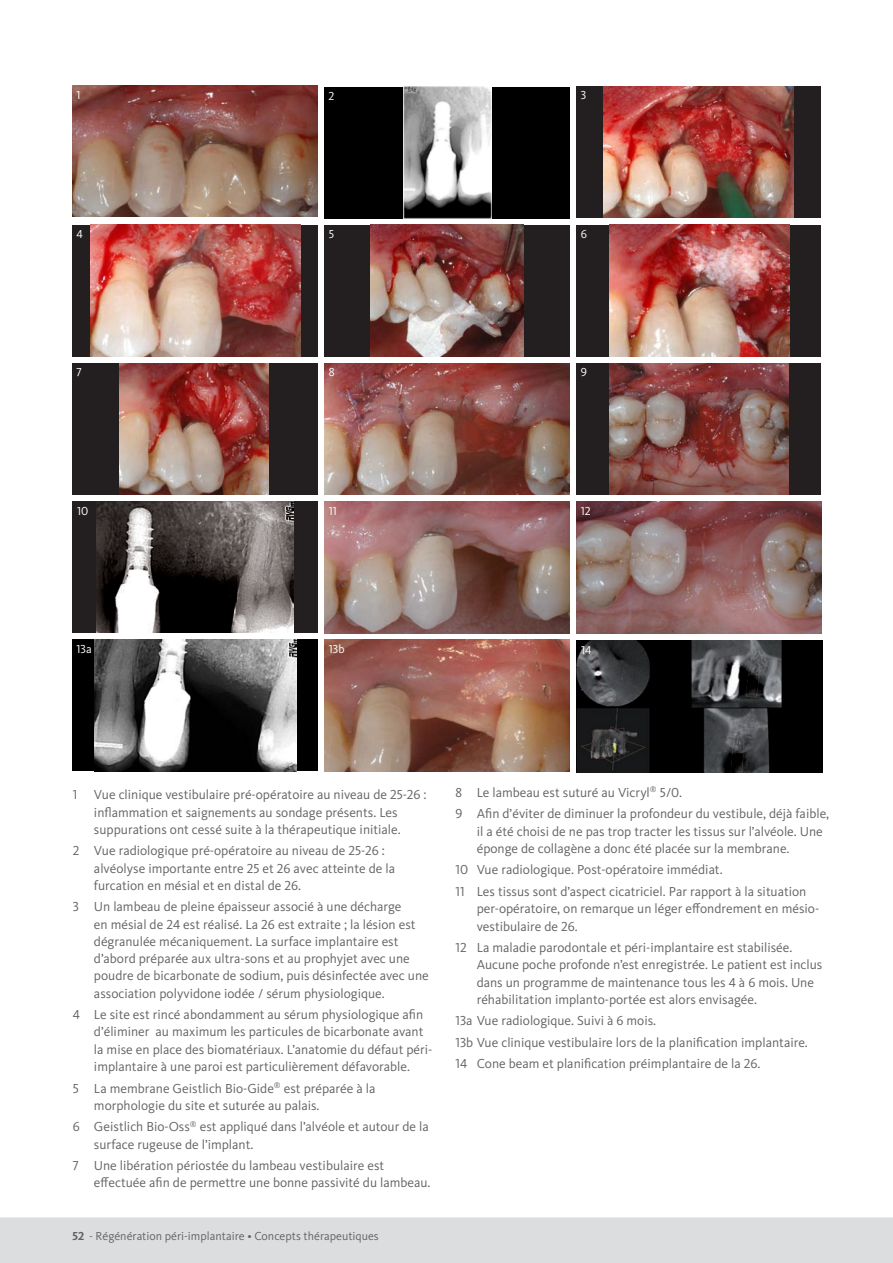
<style>
.page{position:relative;width:893px;height:1263px;background:#fff}
.page>*{position:absolute;margin:0;border:0;box-sizing:border-box;transform-origin:0 0}
.Aufzählung{font:13.5px/17.2px "Kievit Pro";color:#636366}
.t1{font:12px "Kievit Pro";color:#636366}
.t2{font:12px "Kievit OT";color:#fff}
.s1{font-weight:700}
</style>
<div class="page">
<div style="left:0;top:1217px;width:893px;height:46px;background:#dcdddf"></div>
<div style="left:324px;top:87px;width:246px;height:131px;background:#000"></div>
<img style="left:403px;top:87px;width:88px;height:131px">
<div style="left:325px;top:225px;width:245px;height:132px;background:#231f20"></div>
<img style="left:371px;top:225px;width:153px;height:132px">
<img style="left:325px;top:363px;width:245px;height:132px">
<img style="left:325px;top:501px;width:245px;height:132px">
<div style="left:72px;top:501px;width:246px;height:132px;background:#231f20"></div>
<img style="left:97px;top:502px;width:197px;height:131px">
<div style="left:72px;top:225px;width:246px;height:132px;background:#231f20"></div>
<img style="left:90px;top:225px;width:210px;height:132px">
<div style="left:72px;top:363px;width:246px;height:132px;background:#231f20"></div>
<img style="left:119px;top:363px;width:149px;height:132px">
<div style="left:576px;top:225px;width:245px;height:132px;background:#231f20"></div>
<img style="left:609px;top:225px;width:180px;height:132px">
<div style="left:576px;top:363px;width:245px;height:132px;background:#231f20"></div>
<img style="left:609px;top:363px;width:179px;height:132px">
<img style="left:576px;top:501px;width:245px;height:132px">
<div style="left:576px;top:86px;width:245px;height:132px;background:#231f20"></div>
<img style="left:604px;top:87px;width:190px;height:131px">
<div style="left:72px;top:639px;width:246px;height:132px;background:#000"></div>
<img style="left:94px;top:639px;width:202px;height:132px">
<img style="left:72px;top:85px;width:246px;height:132px">
<img style="left:577px;top:641px;width:245px;height:131px">
<img style="left:325px;top:639px;width:245px;height:132px">
<p class="t2" style="left:77px;top:88px;width:6px">1</p>
<p class="t2" style="left:329px;top:89px;width:7px">2</p>
<p class="t2" style="left:581px;top:88px;width:7px">3</p>
<p class="t2" style="left:77px;top:227px;width:8px">4</p>
<p class="t2" style="left:329px;top:227px;width:7px">5</p>
<p class="t2" style="left:581px;top:227px;width:8px">6</p>
<p class="t2" style="left:77px;top:365px;width:7px">7</p>
<p class="t2" style="left:329px;top:365px;width:7px">8</p>
<p class="t2" style="left:581px;top:365px;width:8px">9</p>
<p class="t2" style="left:77px;top:503px;width:13px">10</p>
<p class="t2" style="left:329px;top:503px;width:10px">11</p>
<p class="t2" style="left:581px;top:503px;width:12px">12</p>
<p class="t2" style="left:77px;top:641px;width:17px">13a</p>
<p class="t2" style="left:329px;top:641px;width:17px">13b</p>
<p class="t2" style="left:581px;top:643px;width:12px">14</p>
<p class="Aufzählung" style="left:73px;top:786px;width:355px;text-align:center">1 Vue clinique vestibulaire pré-opératoire au niveau de 25-26 : inflammation et saignements au sondage présents. Les suppurations ont cessé suite à la thérapeutique initiale.</p>
<p class="Aufzählung" style="left:94px;top:842px;width:303px;text-indent:-21px">2 Vue radiologique pré-opératoire au niveau de 25-26 : alvéolyse importante entre 25 et 26 avec atteinte de la furcation en mésial et en distal de 26.</p>
<p class="Aufzählung" style="left:94px;top:898px;width:336px;text-indent:-21px">3 Un lambeau de pleine épaisseur associé à une décharge<br>en mésial de 24 est réalisé. La 26 est extraite ; la lésion est dégranulée mécaniquement. La surface implantaire est d’abord préparée aux ultra-sons et au prophyjet avec une poudre de bicarbonate de sodium, puis désinfectée avec une association polyvidone iodée / sérum physiologique.</p>
<p class="Aufzählung" style="left:94px;top:1006px;width:340px;text-indent:-21px">4 Le site est rincé abondamment au sérum physiologique afin d’éliminer au maximum les particules de bicarbonate avant la mise en place des biomatériaux. L’anatomie du défaut péri&shy;implantaire à une paroi est particulièrement défavorable.</p>
<p class="Aufzählung" style="left:94px;top:1079px;width:283px;text-indent:-21px">5 La membrane Geistlich Bio-Gide<sup>®</sup> est préparée à la morphologie du site et suturée au palais.</p>
<p class="Aufzählung" style="left:94px;top:1118px;width:336px;text-indent:-21px">6 Geistlich Bio-Oss<sup>®</sup> est appliqué dans l’alvéole et autour de la surface rugeuse de l’implant.</p>
<p class="Aufzählung" style="left:94px;top:1157px;width:338px;text-indent:-21px">7 Une libération périostée du lambeau vestibulaire est effectuée afin de permettre une bonne passivité du lambeau.</p>
<p class="t1" style="left:72px;top:1229px;width:308px"><span class="s1">52</span> - Régénération péri-implantaire • Concepts thérapeutiques</p>
<p class="Aufzählung" style="left:455px;top:784px;width:228px">8 Le lambeau est suturé au Vicryl<sup>®</sup> 5/0.</p>
<p class="Aufzählung" style="left:477px;top:805px;width:354px;text-indent:-21px">9 Afin d’éviter de diminuer la profondeur du vestibule, déjà faible, il a été choisi de ne pas trop tracter les tissus sur l’alvéole. Une éponge de collagène a donc été placée sur la membrane.</p>
<p class="Aufzählung" style="left:455px;top:861px;width:269px">10 Vue radiologique. Post-opératoire immédiat.</p>
<p class="Aufzählung" style="left:477px;top:883px;width:344px;text-indent:-21px">11 Les tissus sont d’aspect cicatriciel. Par rapport à la situation per-opératoire, on remarque un léger effondrement en mésio&shy;vestibulaire de 26.</p>
<p class="Aufzählung" style="left:477px;top:939px;width:347px;text-indent:-21px">12 La maladie parodontale et péri-implantaire est stabilisée.<br>Aucune poche profonde n’est enregistrée. Le patient est inclus dans un programme de maintenance tous les 4 à 6 mois. Une réhabilitation implanto-portée est alors envisagée.</p>
<p class="Aufzählung" style="left:455px;top:1012px;width:202px">13a Vue radiologique. Suivi à 6 mois.</p>
<p class="Aufzählung" style="left:455px;top:1033px;width:354px">13b Vue clinique vestibulaire lors de la planification implantaire.</p>
<p class="Aufzählung" style="left:455px;top:1055px;width:306px">14 Cone beam et planification préimplantaire de la 26.</p>
</div>
